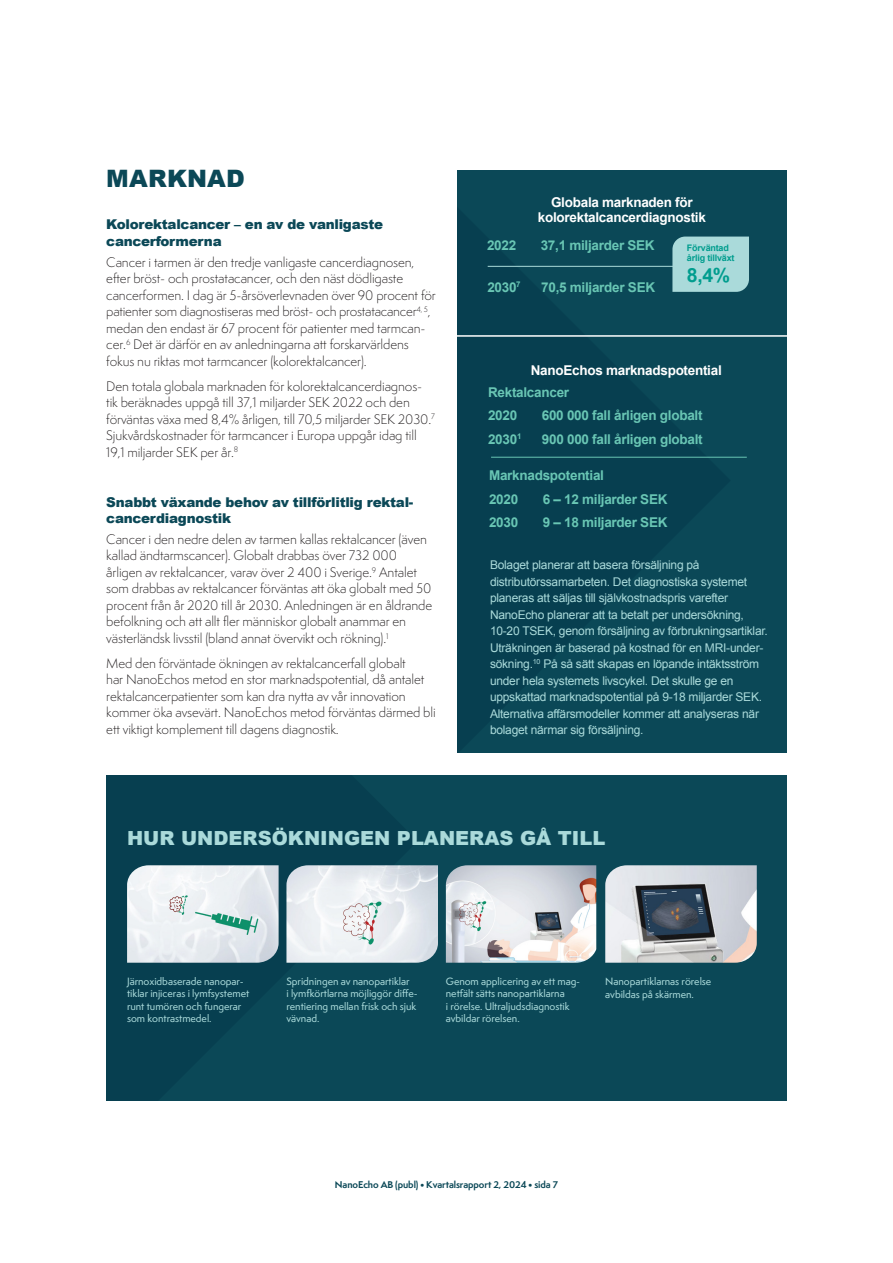
<style>
.page{position:relative;width:893px;height:1263px;background:#fff}
.page>*{position:absolute;margin:0;border:0;box-sizing:border-box;transform-origin:0 0}
.Rubrik{font:900 24px "Arial";letter-spacing:.01em;color:#0b4857}
.t1{font:900 19.5px "Arial";color:#aadada}
.t2{font:700 19.5px "Arial";color:#009d8e}
.t3{font:700 13.5px/23.5px "Arial";letter-spacing:-.02em;color:#69c6b4}
.Underrubrik_1{font:900 13.5px/16.5px "Arial";letter-spacing:-.02em;color:#0b4857}
.t4{font:700 13.5px/21.8px "Arial";letter-spacing:-.02em;color:#fff}
.Bröd_1{font:300 12.75px/16.5px "Semplicita Pro";letter-spacing:-.01em;color:#231f20}
.t5{font:12px/16.5px "Arial";letter-spacing:-.02em;color:#aadada}
.t6{font:500 9.75px/12.5px "Semplicita Pro";letter-spacing:-.005em;color:#aadada}
.t7{font:700 9px "Semplicita Pro";letter-spacing:-.01em;color:#0b4857}
.t8{font:700 9px/10.5px "Arial";letter-spacing:-.02em;color:#009d8e}
.s1{color:#69c6b4}
</style>
<div class="page">
<div style="left:457px;top:170px;width:330px;height:583px;background:#0b4857"></div>
<div style="left:672px;top:237px;width:77px;height:55px;background:#aadada"></div>
<hr style="left:488px;top:266px;width:189px;height:1px;background:#aadada">
<hr style="left:457px;top:335px;width:330px;height:2px;background:#fff">
<hr style="left:491px;top:457px;width:256px;height:1px;background:#69c6b4">
<div style="left:106px;top:775px;width:681px;height:325px;background:#0b4857"></div>
<img style="left:286px;top:865px;width:152px;height:98px">
<img style="left:127px;top:865px;width:152px;height:98px">
<img style="left:446px;top:865px;width:150px;height:98px">
<img style="left:605px;top:865px;width:152px;height:98px">
<p class="Rubrik" style="left:106px;top:161px;width:140px">MARKNAD</p>
<p class="Underrubrik_1" style="left:106px;top:216px;width:278px">Kolorektalcancer – en av de vanligaste cancerformerna</p>
<p class="Bröd_1" style="left:106px;top:253px;width:331px">Cancer i tarmen är den tredje vanligaste cancerdiagnosen, efter bröst- och prostatacancer, och den näst dödligaste cancerformen. I dag är 5-årsöverlevnaden över 90 procent för patienter som diagnostiseras med bröst- och prostatacancer<sup>4,</sup> <sup>5</sup>, medan den endast är 67 procent för patienter med tarmcan&shy;cer.<sup>6</sup> Det är därför en av anledningarna att forskarvärldens fokus nu riktas mot tarmcancer (kolorektalcancer).</p>
<p class="Bröd_1" style="left:106px;top:378px;width:330px">Den totala globala marknaden för kolorektalcancerdiagnos&shy;tik beräknades uppgå till 37,1 miljarder SEK 2022 och den förväntas växa med 8,4% årligen, till 70,5 miljarder SEK 2030.<sup>7<br></sup>Sjukvårdskostnader för tarmcancer i Europa uppgår idag till 19,1 miljarder SEK per år.<sup>8</sup></p>
<p class="Underrubrik_1" style="left:106px;top:493px;width:309px">Snabbt växande behov av tillförlitlig rektal&shy;cancerdiagnostik</p>
<p class="Bröd_1" style="left:106px;top:531px;width:328px">Cancer i den nedre delen av tarmen kallas rektalcancer (även kallad ändtarmscancer). Globalt drabbas över 732 000 årligen av rektalcancer, varav över 2 400 i Sverige.<sup>9</sup> Antalet som drabbas av rektalcancer förväntas att öka globalt med 50 procent från år 2020 till år 2030. Anledningen är en åldrande befolkning och att allt fler människor globalt anammar en västerländsk livsstil (bland annat övervikt och rökning).<sup>1</sup></p>
<p class="Bröd_1" style="left:106px;top:655px;width:331px">Med den förväntade ökningen av rektalcancerfall globalt<br>har NanoEchos metod en stor marknadspotential, då antalet rektalcancerpatienter som kan dra nytta av vår innovation kommer öka avsevärt. NanoEchos metod förväntas därmed bli ett viktigt komplement till dagens diagnostik.</p>
<p class="t4" style="left:538px;top:195px;width:170px;line-height:15px;text-align:center">Globala marknaden för kolorektalcancerdiagnostik</p>
<p class="t3" style="left:487px;top:234px;width:31px">2022</p>
<p class="t3" style="left:541px;top:234px;width:115px">37,1 miljarder SEK</p>
<p class="t3" style="left:487px;top:276px;width:35px">2030<sup>7</sup></p>
<p class="t3" style="left:541px;top:276px;width:115px">70,5 miljarder SEK</p>
<p class="t8" style="left:687px;top:243px;width:49px">Förväntad årlig tillväxt</p>
<p class="t2" style="left:687px;top:262px;width:45px">8,4%</p>
<p class="t4" style="left:488px;top:360px;width:235px;text-indent:43px">NanoEchos marknadspotential<br><span class="s1">Rektalcancer</span></p>
<p class="t3" style="left:488px;top:404px;width:31px">2020</p>
<p class="t3" style="left:542px;top:404px;width:162px">600 000 fall årligen globalt</p>
<p class="t3" style="left:488px;top:428px;width:35px">2030<sup>1</sup></p>
<p class="t3" style="left:542px;top:428px;width:162px">900 000 fall årligen globalt</p>
<p class="t3" style="left:489px;top:464px;width:116px">Marknadspotential<br>2020</p>
<p class="t3" style="left:543px;top:488px;width:126px">6 – 12 miljarder SEK</p>
<p class="t3" style="left:489px;top:511px;width:31px">2030</p>
<p class="t3" style="left:543px;top:511px;width:126px">9 – 18 miljarder SEK</p>
<p class="t5" style="left:490px;top:557px;width:279px">Bolaget planerar att basera försäljning på distributörssamarbeten. Det diagnostiska systemet planeras att säljas till självkostnadspris varefter NanoEcho planerar att ta betalt per undersökning, 10-20 TSEK, genom försäljning av förbrukningsartiklar.<br>Uträkningen är baserad på kostnad för en MRI-under&shy;sökning.<sup>10</sup> På så sätt skapas en löpande intäktsström under hela systemets livscykel. Det skulle ge en uppskattad marknadspotential på 9-18 miljarder SEK.<br>Alternativa affärsmodeller kommer att analyseras när bolaget närmar sig försäljning.</p>
<p class="t1" style="left:127px;top:824px;width:480px">HUR UNDERSÖKNINGEN PLANERAS GÅ TILL</p>
<p class="t6" style="left:127px;top:975px;width:124px">Järnoxidbaserade nanopar&shy;tiklar injiceras i lymfsystemet runt tumören och fungerar som kontrastmedel.</p>
<p class="t6" style="left:286px;top:975px;width:133px">Spridningen av nanopartiklar<br>i lymfkörtlarna möjliggör diffe&shy;rentiering mellan frisk och sjuk vävnad.</p>
<p class="t6" style="left:446px;top:975px;width:136px">Genom applicering av ett mag&shy;netfält sätts nanopartiklarna<br>i rörelse. Ultraljudsdiagnostik avbildar rörelsen.</p>
<p class="t6" style="left:605px;top:975px;width:108px">Nanopartiklarnas rörelse avbildas på skärmen.</p>
<p class="t7" style="left:335px;top:1178px;width:225px">NanoEcho AB (publ) • Kvartalsrapport 2, 2024 • sida 7</p>
</div>
